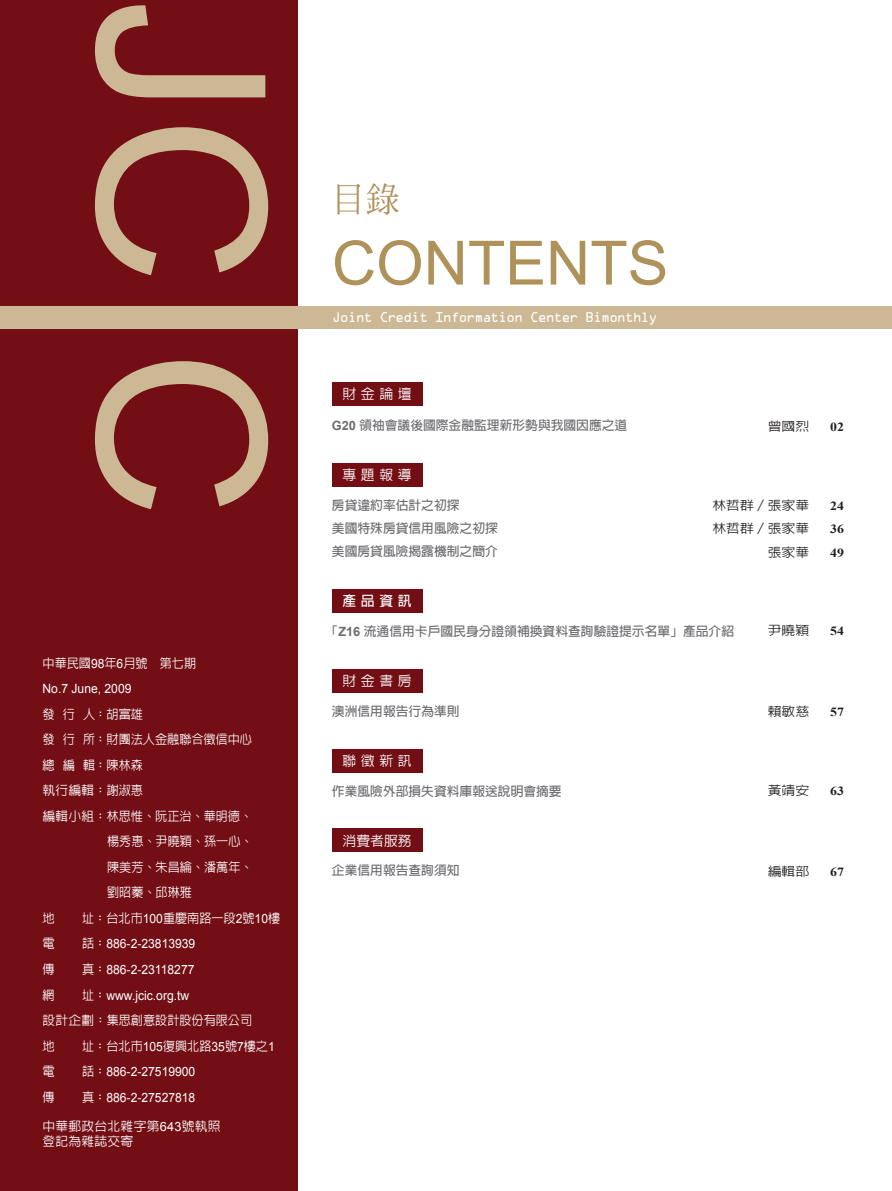
<style>
.page{position:relative;width:892px;height:1191px;background:#fff}
.page>*{position:absolute;margin:0;border:0;box-sizing:border-box;transform-origin:0 0}
.t1{font:233.85px "Arial";color:#cdb896}
.t2{font:61.05px "Arial";color:#af915a}
.t3{font:500 34.05px "AR Ming B5";color:#af915a}
.t4{font:500 13.8px "AR Hei B5";letter-spacing:.33em;color:#fff}
.t5{font:700 13.8px "AR Hei B5";color:#fff}
.t6{font:700 12.75px/23.4px "AR Hei B5";color:#6c6d70}
.t7{font:500 12.75px "AR Hei B5";color:#fff;scale:.95 1}
.t8{font:12.75px "Arial";color:#fff;scale:.95 1}
.t9{font:500 12.75px/25.5px "AR Hei B5";color:#fff}
.t10{font:12.75px "OCRA Std";letter-spacing:-.1em;color:#fff}
.t11{font:500 12.75px/15px "AR Hei B5";letter-spacing:.02em;color:#fff}
.t12{font:500 12.45px "AR Hei B5";color:#231f20;scale:1.11 1}
.t13{font:700 12.45px "Times New Roman";color:#231f20;scale:1.11 1}
.s1{font-family:"Arial";font-weight:400}
.s2{font-family:"AR Hei B5";font-weight:500}
.s3{font-family:"Arial"}
</style>
<div class="page">
<div style="left:0;top:0;width:298px;height:1191px;background:#730e15"></div>
<div style="left:0;top:306px;width:891px;height:23px;background:#cdb896"></div>
<div style="left:332px;top:382px;width:90px;height:24px;background:#730e15"></div>
<div style="left:332px;top:463px;width:90px;height:24px;background:#730e15"></div>
<div style="left:332px;top:589px;width:90px;height:24px;background:#730e15"></div>
<div style="left:332px;top:669px;width:90px;height:23px;background:#730e15"></div>
<div style="left:332px;top:749px;width:90px;height:23px;background:#730e15"></div>
<div style="left:332px;top:828px;width:90px;height:24px;background:#730e15"></div>
<h1 class="t1" style="left:333px;top:-1px;width:521px;rotate:90deg">JCIC</h1>
<p class="t7" style="left:43px;top:656px;width:163px">中華民國<span class="s1">98</span>年<span class="s1">6</span>月號 第七期</p>
<p class="t8" style="left:43px;top:680px;width:95px">No.7 June, 2009</p>
<p class="t7" style="left:43px;top:707px;width:107px">發 行 人：胡富雄</p>
<p class="t7" style="left:43px;top:733px;width:222px">發 行 所：財團法人金融聯合徵信中心</p>
<p class="t7" style="left:43px;top:758px;width:107px">總 編 輯：陳林森</p>
<p class="t9" style="left:43px;top:777px;width:102px">執行編輯：謝淑惠</p>
<p class="t9" style="left:43px;top:803px;width:211px">編輯小組：林思惟、阮正治、華明德、</p>
<p class="t7" style="left:107px;top:835px;width:154px">楊秀惠、尹曉穎、孫一心、</p>
<p class="t7" style="left:107px;top:860px;width:154px">陳美芳、朱昌綸、潘萬年、</p>
<p class="t7" style="left:107px;top:886px;width:91px">劉昭蓁、邱琳雅</p>
<p class="t7" style="left:43px;top:911px;width:14px">地</p>
<p class="t7" style="left:82px;top:911px;width:210px">址：台北市<span class="s1">100</span>重慶南路一段<span class="s1">2</span>號<span class="s1">10</span>樓</p>
<p class="t7" style="left:43px;top:937px;width:14px">電</p>
<p class="t8" style="left:82px;top:935px;width:121px"><span class="s2">話：</span>886-2-23813939</p>
<p class="t7" style="left:43px;top:962px;width:14px">傳</p>
<p class="t8" style="left:82px;top:961px;width:120px"><span class="s2">真：</span>886-2-23118277</p>
<p class="t7" style="left:43px;top:988px;width:14px">網</p>
<p class="t8" style="left:82px;top:986px;width:114px"><span class="s2">址：</span>www.jcic.org.tw</p>
<p class="t9" style="left:43px;top:1007px;width:211px">設計企劃：集思創意設計股份有限公司地</p>
<p class="t7" style="left:82px;top:1039px;width:204px">址：台北市<span class="s1">105</span>復興北路<span class="s1">35</span>號<span class="s1">7</span>樓之<span class="s1">1</span></p>
<p class="t7" style="left:43px;top:1064px;width:14px">電</p>
<p class="t8" style="left:82px;top:1063px;width:121px"><span class="s2">話：</span>886-2-27519900</p>
<p class="t7" style="left:43px;top:1090px;width:14px">傳</p>
<p class="t8" style="left:82px;top:1088px;width:121px"><span class="s2">真：</span>886-2-27527818</p>
<p class="t11" style="left:43px;top:1118px;width:179px">中華郵政台北雜字第<span class="s1">643</span>號執照登記為雜誌交寄</p>
<h3 class="t3" style="left:332px;top:182px;width:70px">目錄</h3>
<h2 class="t2" style="left:332px;top:223px;width:338px">CONTENTS</h2>
<p class="t10" style="left:332px;top:311px;width:327px">Joint Credit Information Center Bimonthly</p>
<p class="t4" style="left:342px;top:387px;width:70px">財金論壇</p>
<p class="t6" style="left:332px;top:413px;width:297px"><span class="s3">G20</span> 領袖會議後國際金融監理新形勢與我國因應之道</p>
<p class="t4" style="left:342px;top:467px;width:70px">專題報導</p>
<p class="t6" style="left:332px;top:493px;width:167px">房貸違約率估計之初探<br>美國特殊房貸信用風險之初探美國房貸風險揭露機制之簡介</p>
<p class="t5" style="left:342px;top:594px;width:70px">產品資訊</p>
<p class="t6" style="left:325px;top:619px;width:410px">「<span class="s3">Z16</span> 流通信用卡戶國民身分證領補換資料查詢驗證提示名單」產品介紹</p>
<p class="t4" style="left:342px;top:674px;width:70px">財金書房</p>
<p class="t6" style="left:332px;top:699px;width:129px">澳洲信用報告行為準則</p>
<p class="t4" style="left:342px;top:753px;width:70px">聯徵新訊</p>
<p class="t6" style="left:332px;top:779px;width:231px">作業風險外部損失資料庫報送說明會摘要</p>
<p class="t4" style="left:342px;top:833px;width:71px">消費者服務</p>
<p class="t6" style="left:332px;top:859px;width:129px">企業信用報告查詢須知</p>
<p class="t12" style="left:767px;top:420px;width:39px">曾國烈</p>
<p class="t13" style="left:830px;top:418px;width:14px">02</p>
<p class="t12" style="left:712px;top:499px;width:89px">林哲群／張家華</p>
<p class="t13" style="left:830px;top:497px;width:14px">24</p>
<p class="t12" style="left:712px;top:522px;width:89px">林哲群／張家華</p>
<p class="t13" style="left:830px;top:520px;width:14px">36</p>
<p class="t12" style="left:767px;top:546px;width:39px">張家華</p>
<p class="t13" style="left:830px;top:544px;width:14px">49</p>
<p class="t12" style="left:767px;top:624px;width:39px">尹曉穎</p>
<p class="t13" style="left:830px;top:622px;width:14px">54</p>
<p class="t12" style="left:767px;top:705px;width:39px">賴敏慈</p>
<p class="t13" style="left:830px;top:703px;width:14px">57</p>
<p class="t12" style="left:767px;top:784px;width:39px">黃靖安</p>
<p class="t13" style="left:830px;top:782px;width:14px">63</p>
<p class="t12" style="left:767px;top:865px;width:39px">編輯部</p>
<p class="t13" style="left:830px;top:863px;width:14px">67</p>
</div>
